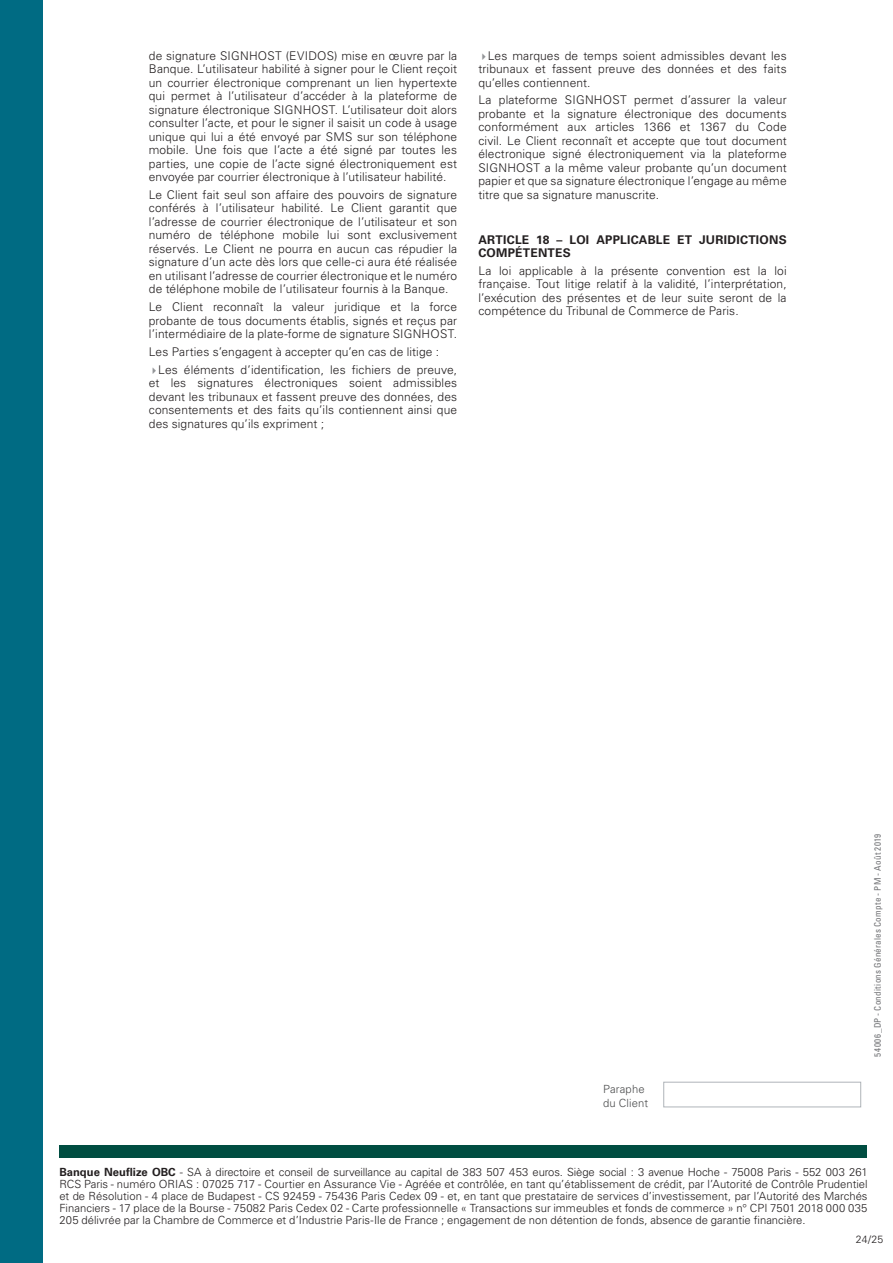
<style>
.page{position:relative;width:893px;height:1263px;background:#fff}
.page>*{position:absolute;margin:0;border:0;box-sizing:border-box;transform-origin:0 0}
.t1{font:300 12px/13.5px "Univers LT Std";letter-spacing:.01em;color:#231f20;text-align:justify}
.t2{font:700 12px/13.5px "Univers LT Std";letter-spacing:.02em;color:#231f20}
.t3{font:300 11.25px/12px "Univers LT Std";color:#231f20;text-align:justify}
.t4{font:300 11.25px/13.5px "Univers LT Std";letter-spacing:.01em;color:#4b4c4d}
.t5{font:300 10.5px "Univers LT Std";color:#231f20}
.t6{font:condensed 9px "Univers LT Std";letter-spacing:.03em;color:#717275}
.s1{color:#939598}
.s2{font-weight:700}
</style>
<div class="page">
<div style="left:0;top:0;width:43px;height:1263px;background:#006b83"></div>
<div style="left:663px;top:1082px;width:198px;height:25px;border:1px solid #afb4b9"></div>
<div style="left:59px;top:1145px;width:808px;height:12px;background:#004d41"></div>
<p class="t1" style="left:149px;top:49px;width:310px">de signature SIGNHOST (EVIDOS) mise en œuvre par la Banque. L’utilisateur habilité à signer pour le Client reçoit un courrier électronique comprenant un lien hypertexte qui permet à l’utilisateur d’accéder à la plateforme de signature électronique SIGNHOST. L’utilisateur doit alors consulter l’acte, et pour le signer il saisit un code à usage unique qui lui a été envoyé par SMS sur son téléphone mobile. Une fois que l’acte a été signé par toutes les parties, une copie de l’acte signé électroniquement est envoyée par courrier électronique à l’utilisateur habilité.</p>
<p class="t1" style="left:149px;top:188px;width:310px">Le Client fait seul son affaire des pouvoirs de signature conférés à l’utilisateur habilité. Le Client garantit que l’adresse de courrier électronique de l’utilisateur et son numéro de téléphone mobile lui sont exclusivement réservés. Le Client ne pourra en aucun cas répudier la signature d’un acte dès lors que celle-ci aura été réalisée en utilisant l’adresse de courrier électronique et le numéro de téléphone mobile de l’utilisateur fournis à la Banque.</p>
<p class="t1" style="left:149px;top:300px;width:310px">Le Client reconnaît la valeur juridique et la force probante de tous documents établis, signés et reçus par l’intermédiaire de la plate-forme de signature SIGNHOST.</p>
<p class="t1" style="left:149px;top:345px;width:292px">Les Parties s’engagent à accepter qu’en cas de litige :</p>
<p class="t1" style="left:149px;top:363px;width:310px"><span class="s1">✔</span>Les éléments d’identification, les fichiers de preuve, et les signatures électroniques soient admissibles devant les tribunaux et fassent preuve des données, des consentements et des faits qu’ils contiennent ainsi que des signatures qu’ils expriment ;</p>
<p class="t1" style="left:478px;top:49px;width:310px"><span class="s1">✔</span>Les marques de temps soient admissibles devant les tribunaux et fassent preuve des données et des faits qu’elles contiennent.</p>
<p class="t1" style="left:478px;top:93px;width:310px">La plateforme SIGNHOST permet d’assurer la valeur probante et la signature électronique des documents conformément aux articles 1366 et 1367 du Code civil. Le Client reconnaît et accepte que tout document électronique signé électroniquement via la plateforme SIGNHOST a la même valeur probante qu’un document papier et que sa signature électronique l’engage au même titre que sa signature manuscrite.</p>
<p class="t2" style="left:478px;top:233px;width:310px">ARTICLE 18 – LOI APPLICABLE ET JURIDICTIONS<br>COMPÉTENTES</p>
<p class="t1" style="left:478px;top:264px;width:310px">La loi applicable à la présente convention est la loi française. Tout litige relatif à la validité, l’interprétation, l’exécution des présentes et de leur suite seront de la compétence du Tribunal de Commerce de Paris.</p>
<p class="t4" style="left:603px;top:1083px;width:46px">Paraphe du Client</p>
<p class="t6" style="left:872px;top:1057px;width:225px;rotate:-90deg">54006_DP - Conditions Générales Compte - PM - Août 2019</p>
<p class="t3" style="left:59px;top:1166px;width:810px"><span class="s2">Banque Neuflize OBC</span> - SA à directoire et conseil de surveillance au capital de 383 507 453 euros. Siège social : 3 avenue Hoche - 75008 Paris - 552 003 261<br>RCS Paris - numéro ORIAS : 07025 717 - Courtier en Assurance Vie - Agréée et contrôlée, en tant qu’établissement de crédit, par l’Autorité de Contrôle Prudentiel et de Résolution - 4 place de Budapest - CS 92459 - 75436 Paris Cedex 09 - et, en tant que prestataire de services d’investissement, par l’Autorité des Marchés Financiers - 17 place de la Bourse - 75082 Paris Cedex 02 - Carte professionnelle « Transactions sur immeubles et fonds de commerce » n° CPI 7501 2018 000 035<br>205 délivrée par la Chambre de Commerce et d’Industrie Paris-Ile de France ; engagement de non détention de fonds, absence de garantie financière.</p>
<p class="t5" style="left:856px;top:1233px;width:29px">24/25</p>
</div>
